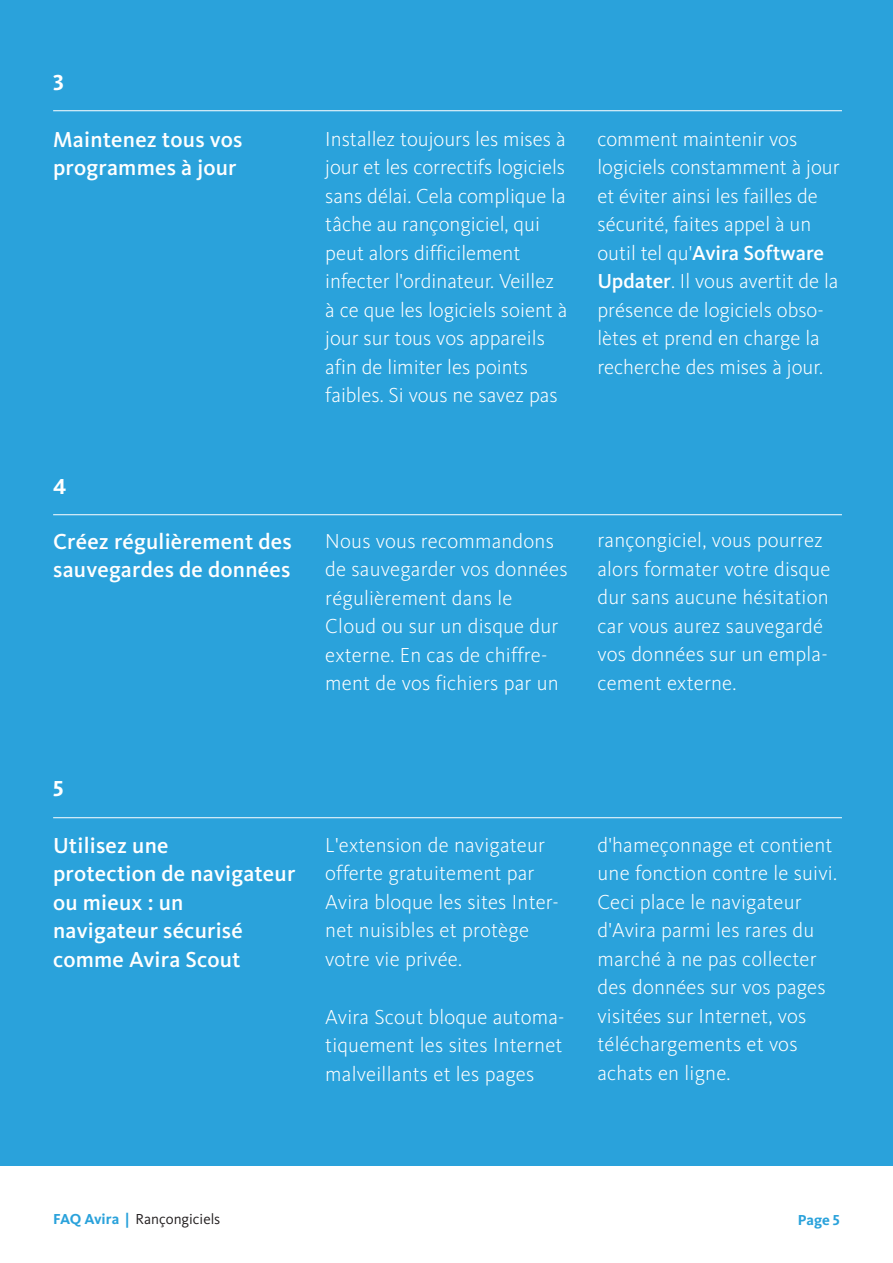
<style>
.page{position:relative;width:893px;height:1263px;background:#fff}
.page>*{position:absolute;margin:0;border:0;box-sizing:border-box;transform-origin:0 0}
.t1{font:500 22.5px/28.5px "Kievit OT";letter-spacing:.01em;color:#fff}
.t2{font:700 22.5px "Kievit OT";color:#fff}
.t3{font:300 21px/28.5px "Kievit OT";letter-spacing:.01em;color:#fff}
.t4{font:15px "Kievit OT";color:#231f20}
.t5{font:700 15px "Kievit OT";color:#2aa2db}
.s1{font-weight:500}
.s2{font-weight:700;color:#2aa2db}
</style>
<div class="page">
<div style="left:0;top:0;width:893px;height:1165px;background:#2aa2db"></div>
<hr style="left:53px;top:110px;width:789px;height:1px;background:#fff">
<hr style="left:53px;top:514px;width:789px;height:1px;background:#fff">
<hr style="left:53px;top:817px;width:789px;height:1px;background:#fff">
<p class="t2" style="left:53px;top:69px;width:12px">3</p>
<p class="t1" style="left:53px;top:125px;width:191px">Maintenez tous vos programmes à jour</p>
<p class="t2" style="left:53px;top:473px;width:15px">4</p>
<p class="t1" style="left:53px;top:527px;width:240px">Créez régulièrement des sauvegardes de données</p>
<p class="t3" style="left:325px;top:124px;width:244px">Installez toujours les mises à jour et les correctifs logiciels sans délai. Cela complique la tâche au rançongiciel, qui peut alors difficilement infecter l'ordinateur. Veillez à ce que les logiciels soient à jour sur tous vos appareils afin de limiter les points faibles. Si vous ne savez pas</p>
<p class="t3" style="left:597px;top:124px;width:244px">comment maintenir vos logiciels constamment à jour et éviter ainsi les failles de sécurité, faites appel à un outil tel qu'<span class="s1">Avira Software<br>Updater</span>. Il vous avertit de la présence de logiciels obso&shy;lètes et prend en charge la recherche des mises à jour.</p>
<p class="t3" style="left:325px;top:526px;width:244px">Nous vous recommandons de sauvegarder vos données régulièrement dans le<br>Cloud ou sur un disque dur externe. En cas de chiffre&shy;ment de vos fichiers par un</p>
<p class="t3" style="left:597px;top:526px;width:235px">rançongiciel, vous pourrez alors formater votre disque dur sans aucune hésitation car vous aurez sauvegardé vos données sur un empla&shy;cement externe.</p>
<p class="t2" style="left:53px;top:775px;width:12px">5</p>
<p class="t1" style="left:53px;top:831px;width:244px">Utilisez une<br>protection de navigateur ou mieux : un<br>navigateur sécurisé comme Avira Scout</p>
<p class="t3" style="left:325px;top:830px;width:235px">L'extension de navigateur offerte gratuitement par<br>Avira bloque les sites Inter&shy;net nuisibles et protège votre vie privée.</p>
<p class="t3" style="left:325px;top:1002px;width:241px;text-align:justify">Avira Scout bloque automa&shy;tiquement les sites Internet malveillants et les pages</p>
<p class="t3" style="left:597px;top:830px;width:241px">d'hameçonnage et contient une fonction contre le suivi.<br>Ceci place le navigateur d'Avira parmi les rares du marché à ne pas collecter des données sur vos pages visitées sur Internet, vos téléchargements et vos achats en ligne.</p>
<p class="t4" style="left:53px;top:1210px;width:169px"><span class="s2">FAQ Avira |</span> Rançongiciels</p>
<p class="t5" style="left:798px;top:1211px;width:43px">Page 5</p>
</div>
